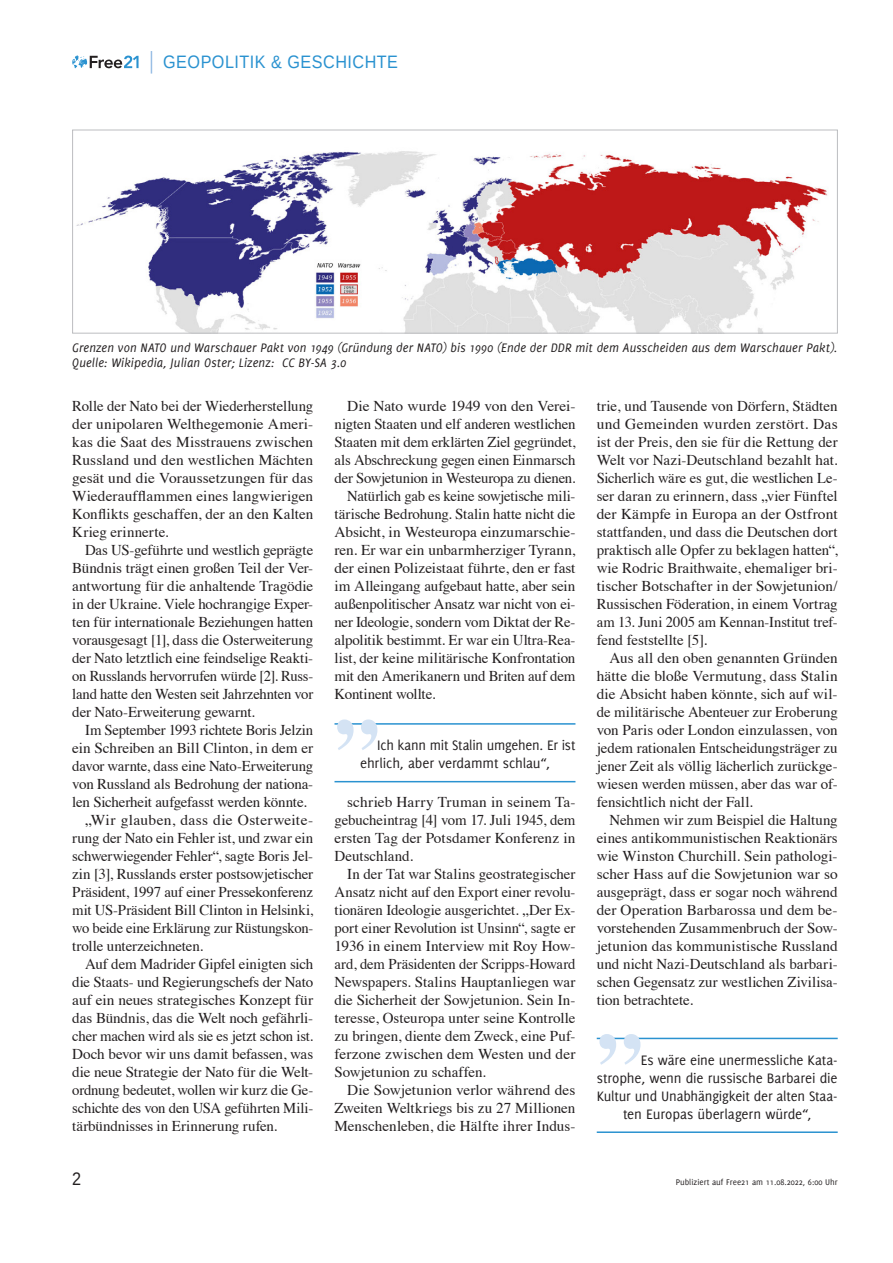
<style>
.page{position:relative;width:893px;height:1263px;background:#fff}
.page>*{position:absolute;margin:0;border:0;box-sizing:border-box;transform-origin:0 0}
.t1{font:700 91.5px "Times";color:#d4e3f4}
.t2{font:18px "Liberation Sans";letter-spacing:.03em;color:#2a92d0;scale:.9 1}
.t3{font:18px "Liberation Sans";color:#231f20;scale:.9 1}
.t4{font:15px/18px "Times";letter-spacing:-.01em;color:#231f20;text-align:justify}
.t5{font:15px/18px "Delicious";letter-spacing:-.01em;color:#231f20}
.t6{font:15px "Times";letter-spacing:.02em;color:#231f20}
.t7{font:italic 13.5px/15px "Delicious";letter-spacing:.01em;color:#231f20;scale:.96 1}
.t8{font:9px "Delicious";color:#231f20}
</style>
<div class="page">
<svg style="left:72px;top:55px;width:67px;height:13px"></svg>
<svg style="left:151px;top:51px;width:1px;height:23px"></svg>
<hr style="left:334px;top:723px;width:241px;height:2px;background:#2a92d0">
<hr style="left:334px;top:781px;width:241px;height:1px;background:#2a92d0">
<hr style="left:597px;top:1038px;width:241px;height:1px;background:#2a92d0">
<hr style="left:597px;top:1131px;width:241px;height:2px;background:#2a92d0">
<img style="left:76px;top:151px;width:752px;height:180px">
<div style="left:72px;top:130px;width:766px;height:203px;border:1px solid #bcbdc0"></div>
<p class="t2" style="left:163px;top:51px;width:262px">GEOPOLITIK &amp; GESCHICHTE</p>
<p class="t7" style="left:72px;top:340px;width:799px">Grenzen von NATO und Warschauer Pakt von 1949 (Gründung der NATO) bis 1990 (Ende der DDR mit dem Ausscheiden aus dem Warschauer Pakt).<br>Quelle: Wikipedia, Julian Oster; Lizenz: CC BY-SA 3.0</p>
<p class="t4" style="left:72px;top:396px;width:242px">Rolle der Nato bei der Wiederherstellung der unipolaren Welthegemonie Ameri&shy;kas die Saat des Misstrauens zwischen Russland und den westlichen Mächten gesät und die Voraussetzungen für das Wiederaufflammen eines langwierigen Konflikts geschaffen, der an den Kalten Krieg erinnerte.</p>
<p class="t4" style="left:72px;top:540px;width:242px;text-indent:13px">Das US-geführte und westlich geprägte Bündnis trägt einen großen Teil der Ver&shy;antwortung für die anhaltende Tragödie in der Ukraine. Viele hochrangige Exper&shy;ten für internationale Beziehungen hatten vorausgesagt [1], dass die Osterweiterung der Nato letztlich eine feindselige Reakti&shy;on Russlands hervorrufen würde [2]. Russ&shy;land hatte den Westen seit Jahrzehnten vor der Nato-Erweiterung gewarnt.</p>
<p class="t4" style="left:85px;top:720px;width:230px">Im September 1993 richtete Boris Jelzin</p>
<p class="t4" style="left:72px;top:738px;width:242px">ein Schreiben an Bill Clinton, in dem er</p>
<p class="t4" style="left:72px;top:756px;width:242px">davor warnte, dass eine Nato-Erweiterung</p>
<p class="t4" style="left:72px;top:774px;width:242px">von Russland als Bedrohung der nationa-</p>
<p class="t4" style="left:72px;top:792px;width:236px">len Sicherheit aufgefasst werden könnte.</p>
<p class="t6" style="left:85px;top:806px;width:230px">„Wir glauben, dass die Osterweite-</p>
<p class="t4" style="left:72px;top:828px;width:242px">rung der Nato ein Fehler ist, und zwar ein</p>
<p class="t4" style="left:72px;top:846px;width:242px">schwerwiegender Fehler“, sagte Boris Jel-</p>
<p class="t4" style="left:72px;top:864px;width:242px">zin [3], Russlands erster postsowjetischer</p>
<p class="t4" style="left:72px;top:882px;width:242px">Präsident, 1997 auf einer Pressekonferenz</p>
<p class="t4" style="left:72px;top:900px;width:242px">mit US-Präsident Bill Clinton in Helsinki,</p>
<p class="t4" style="left:72px;top:918px;width:242px">wo beide eine Erklärung zur Rüstungskon-</p>
<p class="t4" style="left:72px;top:936px;width:132px">trolle unterzeichneten.</p>
<p class="t4" style="left:85px;top:954px;width:230px">Auf dem Madrider Gipfel einigten sich</p>
<p class="t4" style="left:72px;top:972px;width:242px">die Staats- und Regierungschefs der Nato</p>
<p class="t4" style="left:72px;top:990px;width:242px">auf ein neues strategisches Konzept für</p>
<p class="t4" style="left:72px;top:1008px;width:242px">das Bündnis, das die Welt noch gefährli-</p>
<p class="t4" style="left:72px;top:1026px;width:242px">cher machen wird als sie es jetzt schon ist.</p>
<p class="t4" style="left:72px;top:1044px;width:242px">Doch bevor wir uns damit befassen, was</p>
<p class="t4" style="left:72px;top:1062px;width:242px">die neue Strategie der Nato für die Welt-</p>
<p class="t4" style="left:72px;top:1080px;width:242px">ordnung bedeutet, wollen wir kurz die Ge-</p>
<p class="t4" style="left:72px;top:1098px;width:242px">schichte des von den USA geführten Mili-</p>
<p class="t4" style="left:72px;top:1116px;width:207px">tärbündnisses in Erinnerung rufen.</p>
<p class="t4" style="left:347px;top:396px;width:230px">Die Nato wurde 1949 von den Verei-</p>
<p class="t4" style="left:334px;top:414px;width:242px">nigten Staaten und elf anderen westlichen</p>
<p class="t4" style="left:334px;top:432px;width:242px">Staaten mit dem erklärten Ziel gegründet,</p>
<p class="t4" style="left:334px;top:450px;width:242px">als Abschreckung gegen einen Einmarsch</p>
<p class="t4" style="left:334px;top:468px;width:242px">der Sowjetunion in Westeuropa zu dienen.</p>
<p class="t4" style="left:347px;top:486px;width:230px">Natürlich gab es keine sowjetische mili-</p>
<p class="t4" style="left:334px;top:504px;width:242px">tärische Bedrohung. Stalin hatte nicht die</p>
<p class="t4" style="left:334px;top:522px;width:242px">Absicht, in Westeuropa einzumarschie-</p>
<p class="t4" style="left:334px;top:540px;width:242px">ren. Er war ein unbarmherziger Tyrann,</p>
<p class="t4" style="left:334px;top:558px;width:242px">der einen Polizeistaat führte, den er fast</p>
<p class="t4" style="left:334px;top:576px;width:242px">im Alleingang aufgebaut hatte, aber sein</p>
<p class="t4" style="left:334px;top:594px;width:242px">außenpolitischer Ansatz war nicht von ei-</p>
<p class="t4" style="left:334px;top:612px;width:242px">ner Ideologie, sondern vom Diktat der Re-</p>
<p class="t4" style="left:334px;top:630px;width:242px">alpolitik bestimmt. Er war ein Ultra-Rea-</p>
<p class="t4" style="left:334px;top:648px;width:242px">list, der keine militärische Konfrontation</p>
<p class="t4" style="left:334px;top:666px;width:242px">mit den Amerikanern und Briten auf dem</p>
<p class="t4" style="left:334px;top:684px;width:103px">Kontinent wollte.</p>
<h1 class="t1" style="left:334px;top:615px;width:46px">„</h1>
<p class="t5" style="left:360px;top:736px;width:217px;text-indent:17px">Ich kann mit Stalin umgehen. Er ist ehrlich, aber verdammt schlau“,</p>
<p class="t4" style="left:334px;top:792px;width:242px;text-indent:13px">schrieb Harry Truman in seinem Ta&shy;gebucheintrag [4] vom 17. Juli 1945, dem ersten Tag der Potsdamer Konferenz in Deutschland.</p>
<p class="t4" style="left:334px;top:864px;width:242px;text-indent:13px">In der Tat war Stalins geostrategischer Ansatz nicht auf den Export einer revolu&shy;tionären Ideologie ausgerichtet. „Der Ex&shy;port einer Revolution ist Unsinn“, sagte er 1936 in einem Interview mit Roy How&shy;ard, dem Präsidenten der Scripps-Howard Newspapers. Stalins Hauptanliegen war die Sicherheit der Sowjetunion. Sein In&shy;teresse, Osteuropa unter seine Kontrolle zu bringen, diente dem Zweck, eine Puf&shy;ferzone zwischen dem Westen und der Sowjetunion zu schaffen.</p>
<p class="t4" style="left:334px;top:1080px;width:242px;text-indent:13px">Die Sowjetunion verlor während des Zweiten Weltkriegs bis zu 27 Millionen Menschenleben, die Hälfte ihrer Indus-</p>
<p class="t4" style="left:597px;top:396px;width:242px">trie, und Tausende von Dörfern, Städten und Gemeinden wurden zerstört. Das ist der Preis, den sie für die Rettung der Welt vor Nazi-Deutschland bezahlt hat.<br>Sicherlich wäre es gut, die westlichen Le&shy;ser daran zu erinnern, dass „vier Fünftel der Kämpfe in Europa an der Ostfront stattfanden, und dass die Deutschen dort praktisch alle Opfer zu beklagen hatten“, wie Rodric Braithwaite, ehemaliger bri&shy;tischer Botschafter in der Sowjetunion/ Russischen Föderation, in einem Vortrag am 13. Juni 2005 am Kennan-Institut tref&shy;fend feststellte [5].</p>
<p class="t4" style="left:597px;top:648px;width:242px;text-indent:13px">Aus all den oben genannten Gründen hätte die bloße Vermutung, dass Stalin die Absicht haben könnte, sich auf wil&shy;de militärische Abenteuer zur Eroberung von Paris oder London einzulassen, von jedem rationalen Entscheidungsträger zu jener Zeit als völlig lächerlich zurückge&shy;wiesen werden müssen, aber das war of&shy;fensichtlich nicht der Fall.</p>
<p class="t4" style="left:597px;top:810px;width:242px;text-indent:13px">Nehmen wir zum Beispiel die Haltung eines antikommunistischen Reaktionärs wie Winston Churchill. Sein pathologi&shy;scher Hass auf die Sowjetunion war so ausgeprägt, dass er sogar noch während der Operation Barbarossa und dem be&shy;vorstehenden Zusammenbruch der Sow&shy;jetunion das kommunistische Russland und nicht Nazi-Deutschland als barbari&shy;schen Gegensatz zur westlichen Zivilisa&shy;tion betrachtete.</p>
<h1 class="t1" style="left:597px;top:930px;width:47px">„</h1>
<p class="t5" style="left:641px;top:1050px;width:198px">Es wäre eine unermessliche Kata-</p>
<p class="t5" style="left:597px;top:1068px;width:242px">strophe, wenn die russische Barbarei die</p>
<p class="t5" style="left:597px;top:1086px;width:242px">Kultur und Unabhängigkeit der alten Staa-</p>
<p class="t5" style="left:623px;top:1104px;width:190px">ten Europas überlagern würde“,</p>
<p class="t3" style="left:72px;top:1168px;width:12px">2</p>
<p class="t8" style="left:676px;top:1177px;width:163px">Publiziert auf Free21 am 11.08.2022, 6:00 Uhr</p>
</div>
